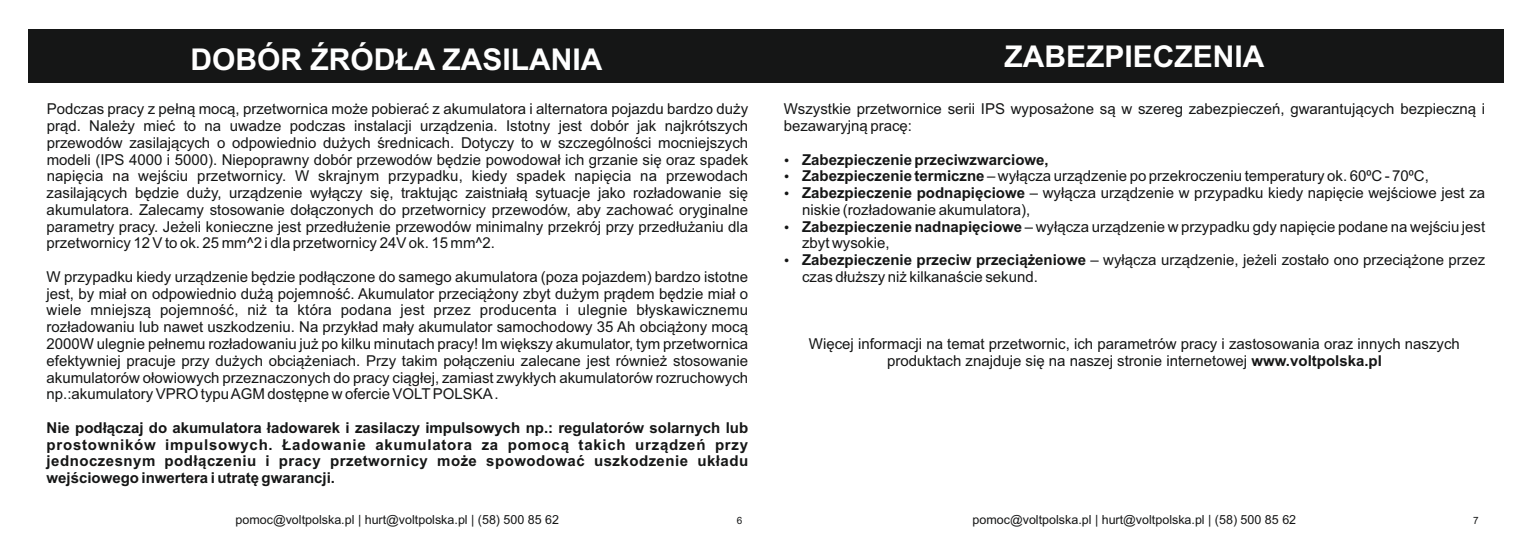
<style>
.page{position:relative;width:1532px;height:558px;background:#fff}
.page>*{position:absolute;margin:0;border:0;box-sizing:border-box;transform-origin:0 0}
.t1{font:700 30px "Arial";color:#fff}
.t2{font:15px/16.8px "Arial";color:#151616;text-align:justify}
.t3{font:700 15px/16.8px "Arial";color:#151616;text-align:justify}
.t4{font:12.5px "Arial";color:#151616}
.t5{font:10px "Arial";color:#151616}
.s1{font-weight:700}
</style>
<div class="page">
<div style="left:29px;top:29px;width:737px;height:54px;background:#151616"></div>
<div style="left:766px;top:29px;width:737px;height:54px;background:#151616"></div>
<h1 class="t1" style="left:190px;top:48px;width:414px">DOBÓR ŹRÓDŁA ZASILANIA</h1>
<p class="t2" style="left:47px;top:102px;width:703px">Podczas pracy z pełną mocą, przetwornica może pobierać z akumulatora i alternatora pojazdu bardzo duży prąd. Należy mieć to na uwadze podczas instalacji urządzenia. Istotny jest dobór jak najkrótszych przewodów zasilających o odpowiednio dużych średnicach. Dotyczy to w szczególności mocniejszych modeli (IPS 4000 i 5000). Niepoprawny dobór przewodów będzie powodował ich grzanie się oraz spadek napięcia na wejściu przetwornicy. W skrajnym przypadku, kiedy spadek napięcia na przewodach zasilających będzie duży, urządzenie wyłączy się, traktując zaistniałą sytuacje jako rozładowanie się akumulatora. Zalecamy stosowanie dołączonych do przetwornicy przewodów, aby zachować oryginalne parametry pracy. Jeżeli konieczne jest przedłużenie przewodów minimalny przekrój przy przedłużaniu dla przetwornicy 12 V to ok. 25 mm^2 i dla przetwornicy 24V ok. 15 mm^2.</p>
<p class="t2" style="left:47px;top:269px;width:703px">W przypadku kiedy urządzenie będzie podłączone do samego akumulatora (poza pojazdem) bardzo istotne jest, by miał on odpowiednio dużą pojemność. Akumulator przeciążony zbyt dużym prądem będzie miał o wiele mniejszą pojemność, niż ta która podana jest przez producenta i ulegnie błyskawicznemu rozładowaniu lub nawet uszkodzeniu. Na przykład mały akumulator samochodowy 35 Ah obciążony mocą 2000W ulegnie pełnemu rozładowaniu już po kilku minutach pracy! Im większy akumulator, tym przetwornica efektywniej pracuje przy dużych obciążeniach. Przy takim połączeniu zalecane jest również stosowanie akumulatorów ołowiowych przeznaczonych do pracy ciągłej, zamiast zwykłych akumulatorów rozruchowych np.:akumulatory VPRO typu AGM dostępne w ofercie VOLTPOLSKA.</p>
<p class="t3" style="left:47px;top:420px;width:703px">Nie podłączaj do akumulatora ładowarek i zasilaczy impulsowych np.: regulatorów solarnych lub prostowników impulsowych. Ładowanie akumulatora za pomocą takich urządzeń przy jednoczesnym podłączeniu i pracy przetwornicy może spowodować uszkodzenie układu wejściowego inwertera i utratę gwarancji.</p>
<h1 class="t1" style="left:1004px;top:45px;width:262px">ZABEZPIECZENIA</h1>
<p class="t2" style="left:784px;top:102px;width:703px">Wszystkie przetwornice serii IPS wyposażone są w szereg zabezpieczeń, gwarantujących bezpieczną i bezawaryjną pracę:</p>
<p class="t2" style="left:802px;top:152px;width:685px;text-align:left"><span class="s1">Zabezpieczenie przeciwzwarciowe,<br>Zabezpieczenie termiczne</span> – wyłącza urządzenie po przekroczeniu temperatury ok. 60⁰C - 70⁰C, <span class="s1">Zabezpieczenie podnapięciowe</span> – wyłącza urządzenie w przypadku kiedy napięcie wejściowe jest za niskie (rozładowanie akumulatora),<br><span class="s1">Zabezpieczenie nadnapięciowe</span> – wyłącza urządzenie w przypadku gdy napięcie podane na wejściu jest zbyt wysokie,<br><span class="s1">Zabezpieczenie przeciw przeciążeniowe</span> – wyłącza urządzenie, jeżeli zostało ono przeciążone przez czas dłuższy niż kilkanaście sekund.</p>
<p class="t2" style="left:809px;top:336px;width:653px;text-align:center">Więcej informacji na temat przetwornic, ich parametrów pracy i zastosowania oraz innych naszych produktach znajduje się na naszej stronie internetowej <span class="s1">www.voltpolska.pl</span></p>
<p class="t4" style="left:236px;top:514px;width:325px">pomoc@voltpolska.pl | hurt@voltpolska.pl | (58) 500 85 62</p>
<p class="t4" style="left:973px;top:515px;width:325px">pomoc@voltpolska.pl | hurt@voltpolska.pl | (58) 500 85 62</p>
<p class="t5" style="left:737px;top:517px;width:7px">6</p>
<p class="t5" style="left:1473px;top:516px;width:7px">7</p>
</div>
